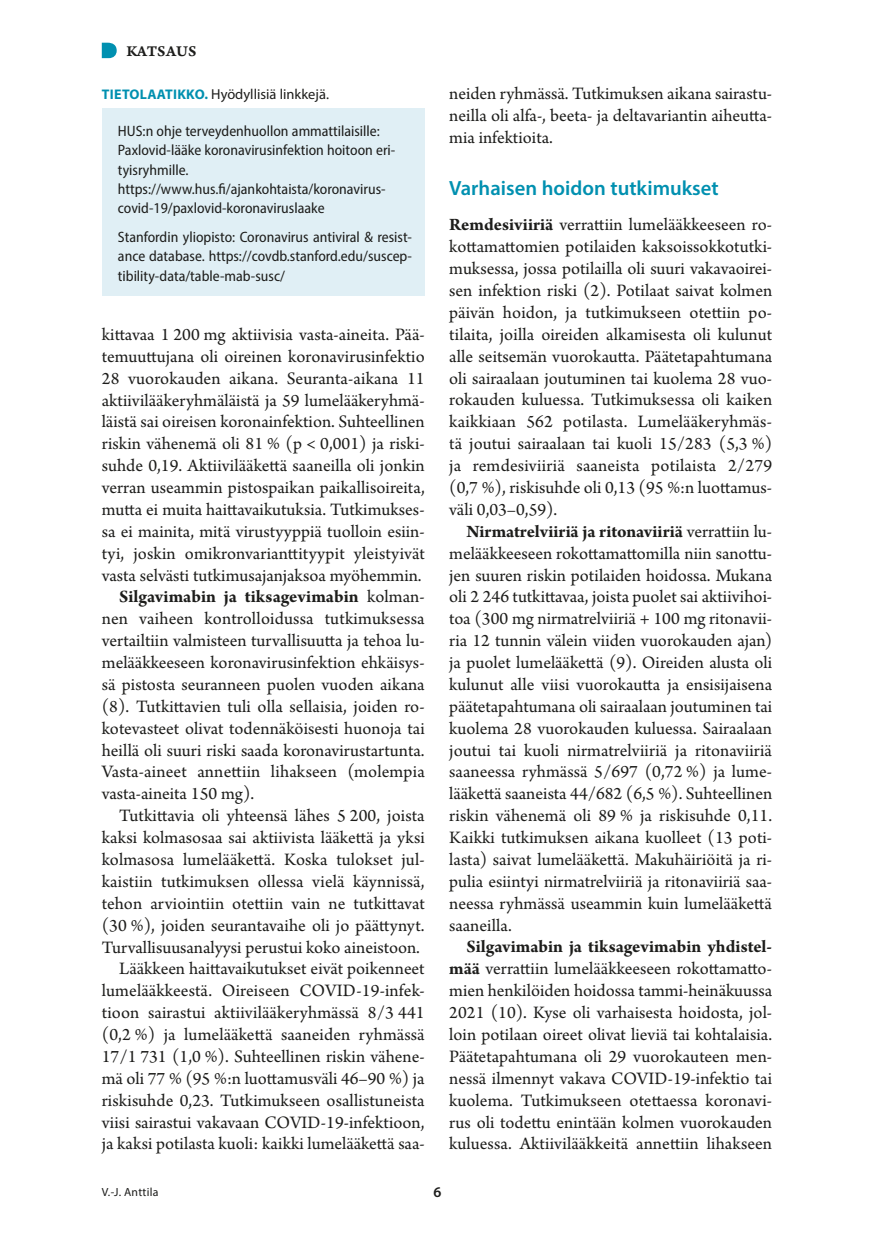
<style>
.page{position:relative;width:874px;height:1241px;background:#fff}
.page>*{position:absolute;margin:0;border:0;box-sizing:border-box;transform-origin:0 0}
.t1{font:600 20.65px "Myriad Pro";color:#0090b0}
.t2{font:18.38px/21.9px "Arno Pro";color:#1d1d1b;text-align:justify}
.t3{font:700 18.38px "Arno Pro";letter-spacing:.005em;color:#1d1d1b}
.t4{font:15.75px "Arno Pro Smbd Caption";letter-spacing:.005em;color:#1d1d1b}
.t5{font:semi-condensed 15.05px/19.2px "Myriad Pro";color:#1d1d1b}
.t6{font:600 14.88px "Myriad Pro";color:#1d1d1b}
.t7{font:14.35px "Myriad Pro";color:#1d1d1b}
.t8{font:11.9px "Myriad Pro";letter-spacing:.02em;color:#1d1d1b}
.s1{font-weight:700;font-size:14px;color:#0090b0}
.s2{font-weight:400}
.s3{font-weight:700}
</style>
<div class="page">
<svg style="left:102px;top:43px;width:15px;height:15px"></svg>
<div style="left:102px;top:109px;width:322px;height:187px;background:#e0eff5"></div>
<p class="t4" style="left:126px;top:41px;width:71px">KATSAUS</p>
<p class="t7" style="left:102px;top:85px;width:228px"><span class="s1">TIETOLAATIKKO.</span> Hyödyllisiä linkkejä.</p>
<p class="t5" style="left:118px;top:121px;width:279px">HUS:n ohje terveydenhuollon ammattilaisille:<br>Paxlovid-lääke koronavirusinfektion hoitoon eri&shy;tyisryhmille. https://www.hus.fi/ajankohtaista/koronavirus&shy;covid-19/paxlovid-koronaviruslaake</p>
<p class="t5" style="left:118px;top:227px;width:295px;text-align:justify">Stanfordin yliopisto: Coronavirus antiviral &amp; resist&shy;ance database. https://covdb.stanford.edu/suscep&shy;tibility-data/table-mab-susc/</p>
<p class="t2" style="left:102px;top:324px;width:324px">kittavaa 1 200 mg aktiivisia vasta-aineita. Pää-</p>
<p class="t2" style="left:102px;top:346px;width:324px">temuuttujana oli oireinen koronavirusinfektio</p>
<p class="t2" style="left:102px;top:368px;width:324px">28 vuorokauden aikana. Seuranta-aikana 11</p>
<p class="t2" style="left:102px;top:390px;width:324px">aktiivilääkeryhmäläistä ja 59 lumelääkeryhmä-</p>
<p class="t2" style="left:102px;top:412px;width:324px">läistä sai oireisen koronainfektion. Suhteellinen</p>
<p class="t2" style="left:102px;top:433px;width:324px">riskin vähenemä oli 81 % (p &lt; 0,001) ja riski-</p>
<p class="t2" style="left:102px;top:455px;width:324px">suhde 0,19. Aktiivilääkettä saaneilla oli jonkin</p>
<p class="t2" style="left:102px;top:477px;width:324px">verran useammin pistospaikan paikallisoireita,</p>
<p class="t2" style="left:102px;top:499px;width:324px">mutta ei muita haittavaikutuksia. Tutkimukses-</p>
<p class="t2" style="left:102px;top:521px;width:324px">sa ei mainita, mitä virustyyppiä tuolloin esiin-</p>
<p class="t2" style="left:102px;top:543px;width:324px">tyi, joskin omikronvarianttityypit yleistyivät</p>
<p class="t2" style="left:102px;top:565px;width:321px">vasta selvästi tutkimusajanjaksoa myöhemmin.</p>
<p class="t3" style="left:119px;top:586px;width:307px">Silgavimabin ja tiksagevimabin <span class="s2">kolman-</span></p>
<p class="t2" style="left:102px;top:608px;width:324px">nen vaiheen kontrolloidussa tutkimuksessa</p>
<p class="t2" style="left:102px;top:630px;width:324px">vertailtiin valmisteen turvallisuutta ja tehoa lu-</p>
<p class="t2" style="left:102px;top:652px;width:324px">melääkkeeseen koronavirusinfektion ehkäisys-</p>
<p class="t2" style="left:102px;top:674px;width:324px">sä pistosta seuranneen puolen vuoden aikana</p>
<p class="t2" style="left:102px;top:696px;width:324px">(8). Tutkittavien tuli olla sellaisia, joiden ro-</p>
<p class="t2" style="left:102px;top:718px;width:324px">kotevasteet olivat todennäköisesti huonoja tai</p>
<p class="t2" style="left:102px;top:740px;width:324px">heillä oli suuri riski saada koronavirustartunta.</p>
<p class="t2" style="left:102px;top:761px;width:324px">Vasta-aineet annettiin lihakseen (molempia</p>
<p class="t2" style="left:102px;top:783px;width:154px">vasta-aineita 150 mg).</p>
<p class="t2" style="left:119px;top:805px;width:307px">Tutkittavia oli yhteensä lähes 5 200, joista</p>
<p class="t2" style="left:102px;top:827px;width:324px">kaksi kolmasosaa sai aktiivista lääkettä ja yksi</p>
<p class="t2" style="left:102px;top:849px;width:324px">kolmasosa lumelääkettä. Koska tulokset jul-</p>
<p class="t2" style="left:102px;top:871px;width:324px">kaistiin tutkimuksen ollessa vielä käynnissä,</p>
<p class="t2" style="left:102px;top:893px;width:324px">tehon arviointiin otettiin vain ne tutkittavat</p>
<p class="t2" style="left:102px;top:915px;width:324px">(30 %), joiden seurantavaihe oli jo päättynyt.</p>
<p class="t2" style="left:102px;top:936px;width:319px">Turvallisuusanalyysi perustui koko aineistoon.</p>
<p class="t2" style="left:119px;top:958px;width:307px">Lääkkeen haittavaikutukset eivät poikenneet</p>
<p class="t2" style="left:102px;top:980px;width:324px">lumelääkkeestä. Oireiseen COVID-19-infek-</p>
<p class="t2" style="left:102px;top:1002px;width:324px">tioon sairastui aktiivilääkeryhmässä 8/3 441</p>
<p class="t2" style="left:102px;top:1024px;width:324px">(0,2 %) ja lumelääkettä saaneiden ryhmässä</p>
<p class="t2" style="left:102px;top:1046px;width:324px">17/1 731 (1,0 %). Suhteellinen riskin vähene-</p>
<p class="t2" style="left:102px;top:1068px;width:324px">mä oli 77 % (95 %:n luottamusväli 46–90 %) ja</p>
<p class="t2" style="left:102px;top:1089px;width:324px">riskisuhde 0,23. Tutkimukseen osallistuneista</p>
<p class="t2" style="left:102px;top:1111px;width:324px">viisi sairastui vakavaan COVID-19-infektioon,</p>
<p class="t2" style="left:102px;top:1133px;width:324px">ja kaksi potilasta kuoli: kaikki lumelääkettä saa-</p>
<p class="t2" style="left:449px;top:83px;width:324px">neiden ryhmässä. Tutkimuksen aikana sairastu&shy;neilla oli alfa-, beeta- ja deltavariantin aiheutta&shy;mia infektioita.</p>
<p class="t1" style="left:449px;top:175px;width:271px">Varhaisen hoidon tutkimukset</p>
<p class="t2" style="left:449px;top:215px;width:324px"><span class="s3">Remdesiviiriä</span> verrattiin lumelääkkeeseen ro&shy;kottamattomien potilaiden kaksoissokkotutki&shy;muksessa, jossa potilailla oli suuri vakavaoirei&shy;sen infektion riski (2). Potilaat saivat kolmen päivän hoidon, ja tutkimukseen otettiin po&shy;tilaita, joilla oireiden alkamisesta oli kulunut alle seitsemän vuorokautta. Päätetapahtumana oli sairaalaan joutuminen tai kuolema 28 vuo&shy;rokauden kuluessa. Tutkimuksessa oli kaiken kaikkiaan 562 potilasta. Lumelääkeryhmäs&shy;tä joutui sairaalaan tai kuoli 15/283 (5,3 %) ja remdesiviiriä saaneista potilaista 2/279 (0,7 %), riskisuhde oli 0,13 (95 %:n luottamus&shy;väli 0,03–0,59).</p>
<p class="t2" style="left:449px;top:521px;width:324px;text-indent:17px"><span class="s3">Nirmatrelviiriä ja ritonaviiriä</span> verrattiin lu&shy;melääkkeeseen rokottamattomilla niin sanottu&shy;jen suuren riskin potilaiden hoidossa. Mukana oli 2 246 tutkittavaa, joista puolet sai aktiivihoi&shy;toa (300 mg nirmatrelviiriä + 100 mg ritonavii&shy;ria 12 tunnin välein viiden vuorokauden ajan) ja puolet lumelääkettä (9). Oireiden alusta oli kulunut alle viisi vuorokautta ja ensisijaisena päätetapahtumana oli sairaalaan joutuminen tai kuolema 28 vuorokauden kuluessa. Sairaalaan joutui tai kuoli nirmatrelviiriä ja ritonaviiriä saaneessa ryhmässä 5/697 (0,72 %) ja lume&shy;lääkettä saaneista 44/682 (6,5 %). Suhteellinen riskin vähenemä oli 89 % ja riskisuhde 0,11.<br>Kaikki tutkimuksen aikana kuolleet (13 poti&shy;lasta) saivat lumelääkettä. Makuhäiriöitä ja ri&shy;pulia esiintyi nirmatrelviiriä ja ritonaviiriä saa&shy;neessa ryhmässä useammin kuin lumelääkettä saaneilla.</p>
<p class="t2" style="left:449px;top:936px;width:324px;text-indent:17px"><span class="s3">Silgavimabin ja tiksagevimabin yhdistel&shy;mää</span> verrattiin lumelääkkeeseen rokottamatto&shy;mien henkilöiden hoidossa tammi-heinäkuussa 2021 (10). Kyse oli varhaisesta hoidosta, jol&shy;loin potilaan oireet olivat lieviä tai kohtalaisia.<br>Päätetapahtumana oli 29 vuorokauteen men&shy;nessä ilmennyt vakava COVID-19-infektio tai kuolema. Tutkimukseen otettaessa koronavi&shy;rus oli todettu enintään kolmen vuorokauden kuluessa. Aktiivilääkkeitä annettiin lihakseen</p>
<p class="t8" style="left:102px;top:1184px;width:58px">V.-J. Anttila</p>
<p class="t6" style="left:433px;top:1182px;width:9px">6</p>
</div>
